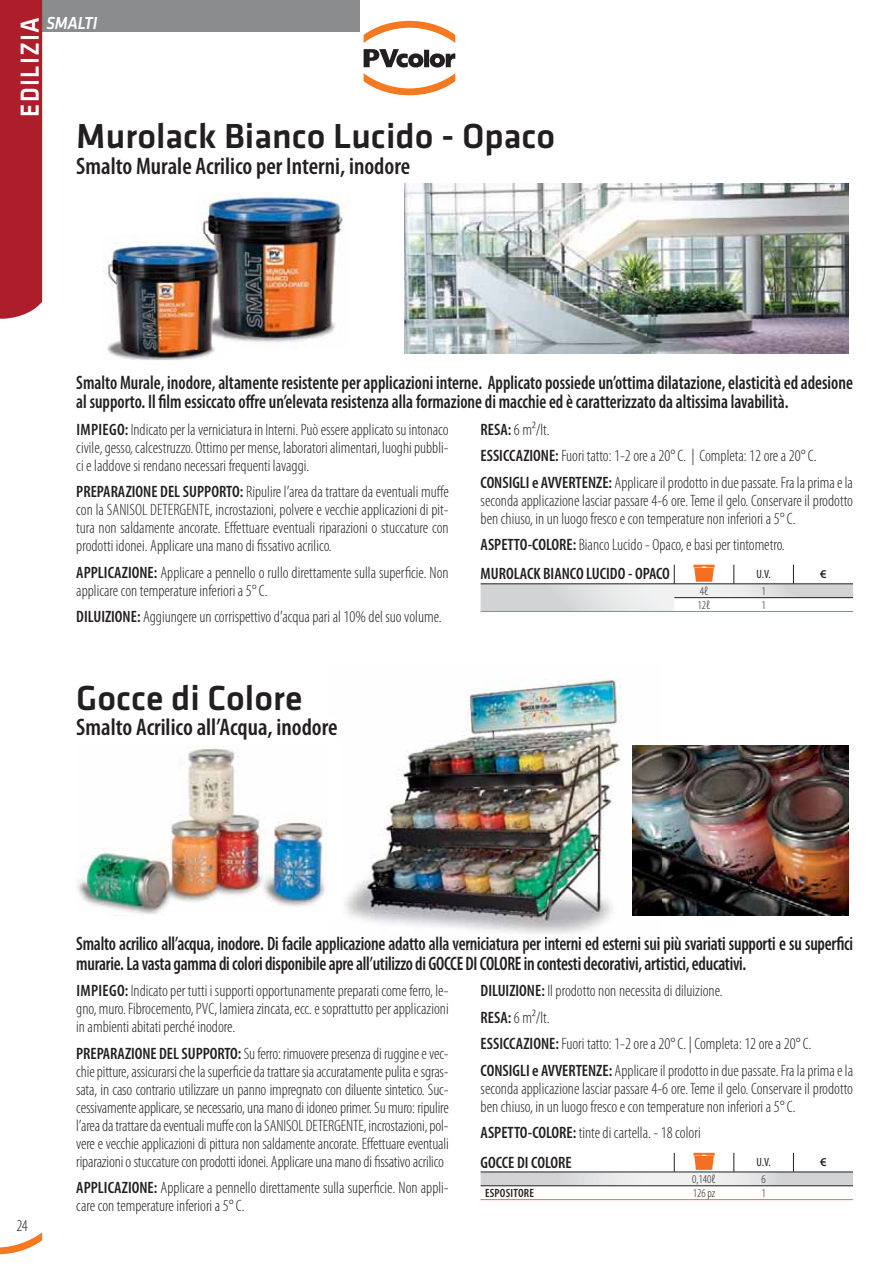
<style>
.page{position:relative;width:893px;height:1265px;background:#fff}
.page>*{position:absolute;margin:0;border:0;box-sizing:border-box;transform-origin:0 0}
.t1{font:500 36px "Klavika";color:#231f20}
.t2{font:500 27px "Klavika";letter-spacing:.055em;color:#fff;scale:.9 1}
.t3{font:600 condensed 24px "Myriad Pro";color:#231f20}
.t4{font:600 condensed 19.5px/19.5px "Myriad Pro";letter-spacing:-.01em;color:#231f20;scale:.9 1}
.t5{font:italic 500 18px "Klavika";letter-spacing:-.015em;color:#fff;scale:.9 1}
.t6{font:300 condensed 16.5px/18px "Myriad Pro";color:#231f20}
.t7{font:600 condensed 16.5px/29.1px "Myriad Pro";color:#231f20}
.t8{font:300 condensed 12px "Myriad Pro";color:#231f20}
.t9{font:600 condensed 12px "Myriad Pro";letter-spacing:.02em;color:#231f20}
.t10{font:condensed 12px "Myriad Pro";color:#231f20}
.t11{font:600 12px "Myriad Pro";color:#231f20}
.s1{font-weight:600}
.s2{font-weight:300}
</style>
<div class="page">
<div style="left:0;top:0;width:359px;height:31px;background:#8a8c8e"></div>
<svg style="left:0;top:1232px;width:42px;height:22px"></svg>
<svg style="left:363px;top:21px;width:92px;height:22px"></svg>
<svg style="left:363px;top:73px;width:92px;height:22px"></svg>
<svg style="left:363px;top:49px;width:92px;height:18px"></svg>
<div style="left:0;top:0;width:42px;height:319px;background:#ad1d2a"></div>
<img style="left:404px;top:184px;width:444px;height:170px">
<hr style="left:480px;top:611px;width:372px;height:1px;background:#f36f21">
<svg style="left:480px;top:564px;width:372px;height:47px"></svg>
<hr style="left:480px;top:1185px;width:372px;height:1px;background:#231f20">
<hr style="left:480px;top:1198px;width:372px;height:1px;background:#f36f21">
<svg style="left:480px;top:1152px;width:372px;height:33px"></svg>
<img style="left:660px;top:745px;width:188px;height:170px">
<img style="left:344px;top:679px;width:316px;height:255px">
<img style="left:75px;top:748px;width:252px;height:166px">
<img style="left:202px;top:195px;width:141px;height:147px">
<img style="left:103px;top:242px;width:112px;height:118px">
<img style="left:195px;top:234px;width:28px;height:115px">
<p class="t5" style="left:46px;top:12px;width:58px">SMALTI</p>
<h2 class="t2" style="left:20px;top:117px;width:112px;rotate:-90deg">EDILIZIA</h2>
<h1 class="t1" style="left:76px;top:123px;width:480px">Murolack Bianco Lucido - Opaco</h1>
<h3 class="t3" style="left:76px;top:157px;width:335px">Smalto Murale Acrilico per Interni, inodore</h3>
<p class="t4" style="left:76px;top:374px;width:864px">Smalto Murale, inodore, altamente resistente per applicazioni interne. Applicato possiede un’ottima dilatazione, elasticità ed adesione al supporto. Il film essiccato offre un’elevata resistenza alla formazione di macchie ed è caratterizzato da altissima lavabilità.</p>
<p class="t6" style="left:76px;top:422px;width:374px;text-align:justify"><span class="s1">IMPIEGO:</span> Indicato per la verniciatura in Interni. Può essere applicato su intonaco civile, gesso, calcestruzzo. Ottimo per mense, laboratori alimentari, luoghi pubbli&shy;ci e laddove si rendano necessari frequenti lavaggi.</p>
<p class="t6" style="left:76px;top:484px;width:374px;text-align:justify"><span class="s1">PREPARAZIONE DEL SUPPORTO:</span> Ripulire l’area da trattare da eventuali muffe con la SANISOL DETERGENTE, incrostazioni, polvere e vecchie applicazioni di pit&shy;tura non saldamente ancorate. Effettuare eventuali riparazioni o stuccature con prodotti idonei. Applicare una mano di fissativo acrilico.</p>
<p class="t6" style="left:76px;top:565px;width:374px"><span class="s1">APPLICAZIONE:</span> Applicare a pennello o rullo direttamente sulla superficie. Non applicare con temperature inferiori a 5° C.</p>
<p class="t6" style="left:76px;top:609px;width:367px"><span class="s1">DILUIZIONE:</span> Aggiungere un corrispettivo d’acqua pari al 10% del suo volume.</p>
<p class="t6" style="left:480px;top:417px;width:374px;line-height:26.5px"><span class="s1">RESA:</span> 6 m²/lt.<br><span class="s1">ESSICCAZIONE:</span> Fuori tatto: 1-2 ore a 20° C. | Completa: 12 ore a 20° C.<br><span class="s1">CONSIGLI e AVVERTENZE:</span> Applicare il prodotto in due passate. Fra la prima e la</p>
<p class="t6" style="left:480px;top:493px;width:374px">seconda applicazione lasciar passare 4-6 ore. Teme il gelo. Conservare il prodotto ben chiuso, in un luogo fresco e con temperature non inferiori a 5° C.</p>
<p class="t7" style="left:480px;top:532px;width:305px">ASPETTO-COLORE: <span class="s2">Bianco Lucido - Opaco, e basi per tintometro.<br></span>MUROLACK BIANCO LUCIDO - OPACO</p>
<p class="t10" style="left:756px;top:569px;width:16px">U.V.</p>
<p class="t11" style="left:819px;top:566px;width:8px">€</p>
<p class="t8" style="left:699px;top:586px;width:10px">4ℓ</p>
<p class="t8" style="left:761px;top:586px;width:6px">1</p>
<p class="t8" style="left:697px;top:600px;width:14px">12ℓ</p>
<p class="t8" style="left:761px;top:600px;width:6px">1</p>
<h1 class="t1" style="left:76px;top:684px;width:227px">Gocce di Colore</h1>
<h3 class="t3" style="left:76px;top:718px;width:263px">Smalto Acrilico all’Acqua, inodore</h3>
<p class="t6" style="left:17px;top:1217px;width:13px">24</p>
<p class="t4" style="left:76px;top:935px;width:864px">Smalto acrilico all’acqua, inodore. Di facile applicazione adatto alla verniciatura per interni ed esterni sui più svariati supporti e su superfici</p>
<p class="t4" style="left:76px;top:935px;width:745px;text-indent:359px">ll<br>murarie. La vasta gamma di colori disponibile apre all’utilizzo di GOCCE DI COLORE in contesti decorativi, artistici, educativi.</p>
<p class="t6" style="left:76px;top:983px;width:374px;text-align:justify"><span class="s1">IMPIEGO:</span> Indicato per tutti i supporti opportunamente preparati come ferro, le&shy;gno, muro. Fibrocemento, PVC, lamiera zincata, ecc. e soprattutto per applicazioni in ambienti abitati perché inodore.</p>
<p class="t6" style="left:76px;top:1045px;width:374px;text-align:justify"><span class="s1">PREPARAZIONE DEL SUPPORTO:</span> Su ferro: rimuovere presenza di ruggine e vec&shy;chie pitture, assicurarsi che la superficie da trattare sia accuratamente pulita e sgras&shy;sata, in caso contrario utilizzare un panno impregnato con diluente sintetico. Suc&shy;cessivamente applicare, se necessario, una mano di idoneo primer. Su muro: ripulire l’area da trattare da eventuali muffe con la SANISOL DETERGENTE, incrostazioni, pol&shy;vere e vecchie applicazioni di pittura non saldamente ancorate. Effettuare eventuali riparazioni o stuccature con prodotti idonei. Applicare una mano di fissativo acrilico</p>
<p class="t6" style="left:76px;top:1180px;width:374px"><span class="s1">APPLICAZIONE:</span> Applicare a pennello direttamente sulla superficie. Non appli&shy;care con temperature inferiori a 5° C.</p>
<p class="t6" style="left:480px;top:979px;width:374px;line-height:26.5px"><span class="s1">DILUIZIONE:</span> Il prodotto non necessita di diluizione.<br><span class="s1">RESA:</span> 6 m²/lt.<br><span class="s1">ESSICCAZIONE:</span> Fuori tatto: 1-2 ore a 20° C. | Completa: 12 ore a 20° C.<br><span class="s1">CONSIGLI e AVVERTENZE:</span> Applicare il prodotto in due passate. Fra la prima e la</p>
<p class="t6" style="left:480px;top:1080px;width:374px">seconda applicazione lasciar passare 4-6 ore. Teme il gelo. Conservare il prodotto ben chiuso, in un luogo fresco e con temperature non inferiori a 5° C.</p>
<p class="t7" style="left:480px;top:1119px;width:221px">ASPETTO-COLORE: <span class="s2">tinte di cartella. - 18 colori<br></span>GOCCE DI COLORE</p>
<p class="t10" style="left:756px;top:1157px;width:16px">U.V.</p>
<p class="t11" style="left:819px;top:1154px;width:8px">€</p>
<p class="t8" style="left:692px;top:1174px;width:25px">0,140ℓ</p>
<p class="t8" style="left:761px;top:1174px;width:6px">6</p>
<p class="t9" style="left:485px;top:1188px;width:50px">ESPOSITORE</p>
<p class="t8" style="left:692px;top:1188px;width:24px">126 pz</p>
<p class="t8" style="left:761px;top:1188px;width:6px">1</p>
</div>
